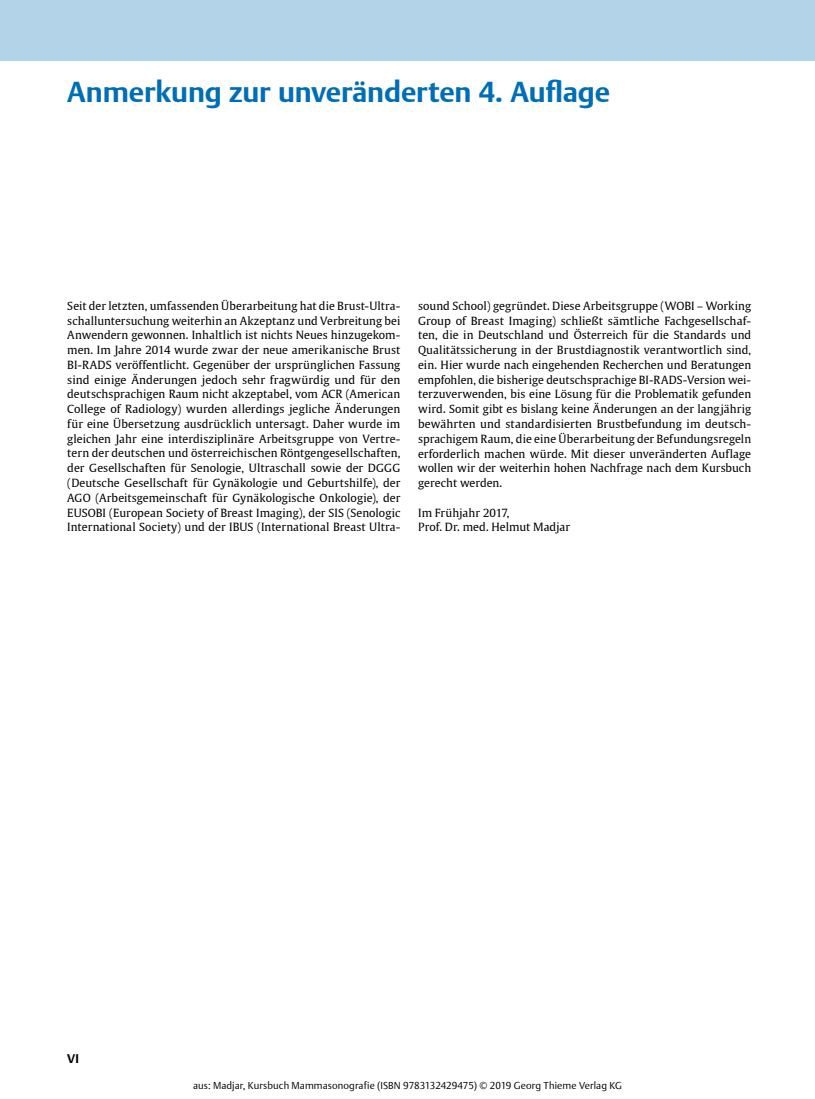
<style>
.page{position:relative;width:815px;height:1099px;background:#fff}
.page>*{position:absolute;margin:0;border:0;box-sizing:border-box;transform-origin:0 0}
.t1{font:700 28.75px "Thieme Argo 2008";letter-spacing:-.005em;color:#006eb7}
.t2{font:700 12.5px "Thieme Argo 2008";color:#000}
.t3{font:11.25px/14.8px "Thieme Gulliver 2008";color:#000;text-align:justify}
.t4{font:300 10px "Thieme Argo 2008";letter-spacing:.01em;color:#000}
</style>
<div class="page">
<div style="left:0;top:0;width:815px;height:60px;background:#b3d3e9"></div>
<h1 class="t1" style="left:67px;top:73px;width:544px">Anmerkung zur unveränderten 4. Auflage</h1>
<p class="t3" style="left:67px;top:298px;width:335px">Seit der letzten, umfassenden Überarbeitung hat die Brust-Ultra&shy;schalluntersuchung weiterhin an Akzeptanz und Verbreitung bei Anwendern gewonnen. Inhaltlich ist nichts Neues hinzugekom&shy;men. Im Jahre 2014 wurde zwar der neue amerikanische Brust BI-RADS veröffentlicht. Gegenüber der ursprünglichen Fassung sind einige Änderungen jedoch sehr fragwürdig und für den deutschsprachigen Raum nicht akzeptabel, vom ACR (American College of Radiology) wurden allerdings jegliche Änderungen für eine Übersetzung ausdrücklich untersagt. Daher wurde im gleichen Jahr eine interdisziplinäre Arbeitsgruppe von Vertre&shy;tern der deutschen und österreichischen Röntgengesellschaften, der Gesellschaften für Senologie, Ultraschall sowie der DGGG (Deutsche Gesellschaft für Gynäkologie und Geburtshilfe), der AGO (Arbeitsgemeinschaft für Gynäkologische Onkologie), der EUSOBI (European Society of Breast Imaging), der SIS (Senologic International Society) und der IBUS (International Breast Ultra-</p>
<p class="t3" style="left:418px;top:298px;width:335px">sound School) gegründet. Diese Arbeitsgruppe (WOBI – Working Group of Breast Imaging) schließt sämtliche Fachgesellschaf&shy;ten, die in Deutschland und Österreich für die Standards und Qualitätssicherung in der Brustdiagnostik verantwortlich sind, ein. Hier wurde nach eingehenden Recherchen und Beratungen empfohlen, die bisherige deutschsprachige BI-RADS-Version wei&shy;terzuverwenden, bis eine Lösung für die Problematik gefunden wird. Somit gibt es bislang keine Änderungen an der langjährig bewährten und standardisierten Brustbefundung im deutsch&shy;sprachigem Raum, die eine Überarbeitung der Befundungsregeln erforderlich machen würde. Mit dieser unveränderten Auflage wollen wir der weiterhin hohen Nachfrage nach dem Kursbuch gerecht werden.</p>
<p class="t3" style="left:418px;top:504px;width:153px">Im Frühjahr 2017,<br>Prof. Dr. med. Helmut Madjar</p>
<p class="t2" style="left:67px;top:1049px;width:13px">VI</p>
<p class="t4" style="left:193px;top:1078px;width:430px">aus: Madjar, Kursbuch Mammasonografie (ISBN 9783132429475) © 2019 Georg Thieme Verlag KG</p>
</div>
